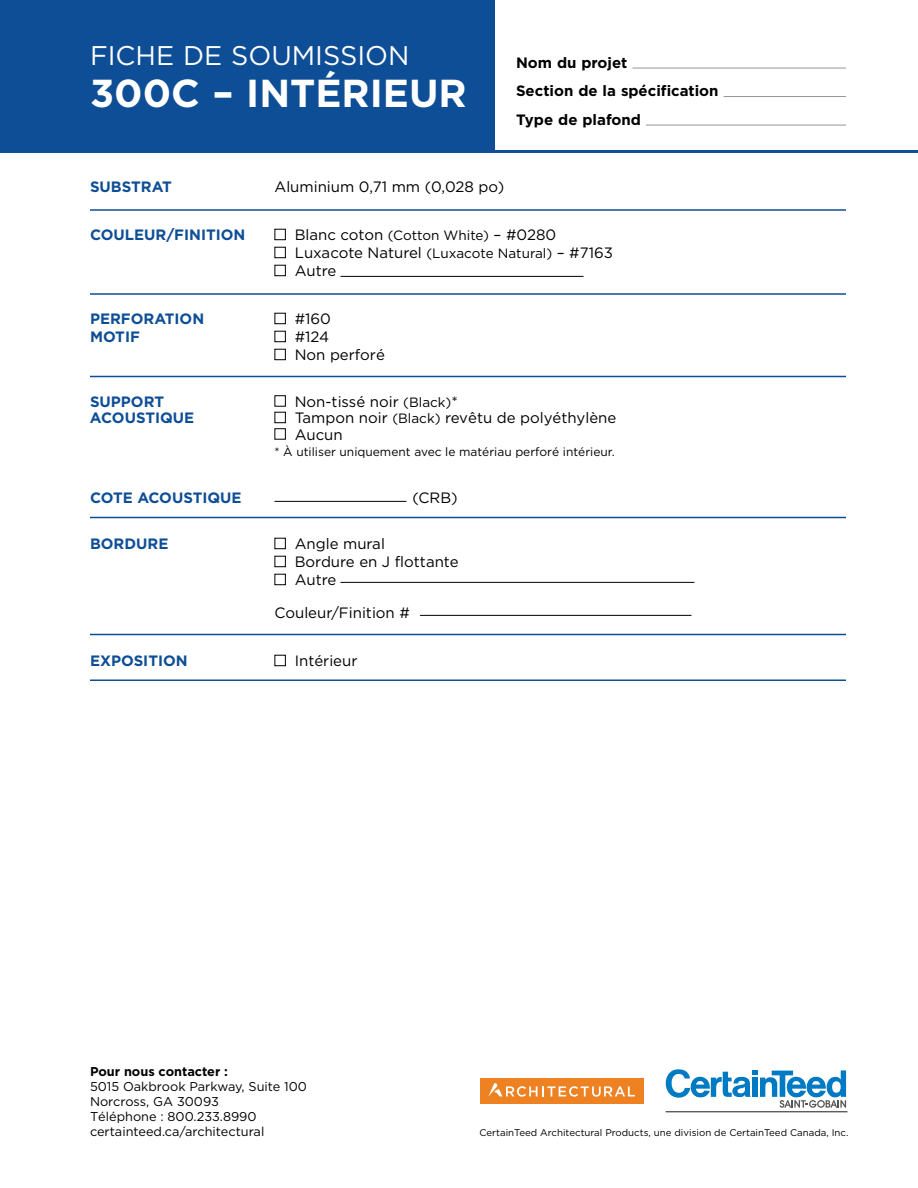
<style>
.page{position:relative;width:918px;height:1188px;background:#fff}
.page>*{position:absolute;margin:0;border:0;box-sizing:border-box;transform-origin:0 0}
.t1{font:700 39px "Gotham";color:#fff}
.t2{font:27px "Gotham";color:#fff}
.t3{font:15px/18px "Gotham";color:#000}
.t4{font:700 15px "Gotham";color:#0e4e96}
.t5{font:700 15px/28.5px "Gotham";color:#000}
.t6{font:12.75px/15px "Gotham";color:#000}
.t7{font:700 12.75px "Gotham";color:#000}
.t8{font:12px "Gotham";color:#000}
.t9{font:9.75px "Gotham";color:#000}
.s1{font-size:13.5px}
</style>
<div class="page">
<div style="left:0;top:0;width:495px;height:153px;background:#0e4e96"></div>
<hr style="left:632px;top:68px;width:214px;height:1px;background:#939597">
<hr style="left:724px;top:96px;width:122px;height:1px;background:#939597">
<hr style="left:646px;top:125px;width:200px;height:1px;background:#939597">
<hr style="left:0;top:150px;width:918px;height:3px;background:#0e4e96">
<div style="left:274px;top:229px;width:12px;height:11px;border:1px solid #000"></div>
<div style="left:274px;top:247px;width:12px;height:11px;border:1px solid #000"></div>
<div style="left:274px;top:265px;width:12px;height:11px;border:1px solid #000"></div>
<div style="left:274px;top:313px;width:12px;height:11px;border:1px solid #000"></div>
<div style="left:274px;top:331px;width:12px;height:11px;border:1px solid #000"></div>
<div style="left:274px;top:349px;width:12px;height:11px;border:1px solid #000"></div>
<div style="left:274px;top:395px;width:12px;height:12px;border:1px solid #000"></div>
<div style="left:274px;top:412px;width:12px;height:11px;border:1px solid #000"></div>
<div style="left:274px;top:428px;width:12px;height:12px;border:1px solid #000"></div>
<div style="left:274px;top:538px;width:12px;height:11px;border:1px solid #000"></div>
<div style="left:274px;top:556px;width:12px;height:11px;border:1px solid #000"></div>
<div style="left:274px;top:574px;width:12px;height:11px;border:1px solid #000"></div>
<div style="left:274px;top:655px;width:12px;height:11px;border:1px solid #000"></div>
<hr style="left:340px;top:276px;width:244px;height:1px;background:#000">
<hr style="left:90px;top:209px;width:756px;height:2px;background:#0e4e96">
<hr style="left:90px;top:293px;width:756px;height:2px;background:#0e4e96">
<hr style="left:90px;top:376px;width:756px;height:1px;background:#0e4e96">
<hr style="left:90px;top:517px;width:756px;height:1px;background:#0e4e96">
<hr style="left:90px;top:634px;width:756px;height:1px;background:#0e4e96">
<hr style="left:90px;top:680px;width:756px;height:1px;background:#0e4e96">
<hr style="left:274px;top:501px;width:132px;height:1px;background:#000">
<hr style="left:420px;top:615px;width:271px;height:1px;background:#000">
<hr style="left:340px;top:582px;width:354px;height:1px;background:#000">
<svg style="left:665px;top:1069px;width:181px;height:39px"></svg>
<hr style="left:666px;top:1111px;width:181px;height:1px;background:#535556">
<div style="left:480px;top:1078px;width:164px;height:25px;background:#ee8222"></div>
<svg style="left:488px;top:1083px;width:147px;height:14px"></svg>
<h2 class="t2" style="left:90px;top:40px;width:321px">FICHE DE SOUMISSION</h2>
<h1 class="t1" style="left:90px;top:70px;width:378px">300C – INTÉRIEUR</h1>
<p class="t5" style="left:516px;top:48px;width:204px">Nom du projet<br>Section de la spécification<br>Type de plafond</p>
<p class="t4" style="left:90px;top:178px;width:83px">SUBSTRAT</p>
<p class="t3" style="left:274px;top:178px;width:231px">Aluminium 0,71 mm (0,028 po)</p>
<p class="t4" style="left:90px;top:226px;width:157px">COULEUR/FINITION</p>
<p class="t3" style="left:295px;top:226px;width:320px">Blanc coton <span class="s1">(Cotton White)</span> – #0280<br>Luxacote Naturel <span class="s1">(Luxacote Natural)</span> – #7163<br>Autre</p>
<p class="t4" style="left:90px;top:310px;width:116px">PERFORATION</p>
<p class="t3" style="left:295px;top:310px;width:38px">#160</p>
<p class="t4" style="left:90px;top:328px;width:51px">MOTIF</p>
<p class="t3" style="left:295px;top:328px;width:92px">#124<br>Non perforé</p>
<p class="t4" style="left:90px;top:393px;width:76px">SUPPORT</p>
<p class="t3" style="left:295px;top:392px;width:165px">Non-tissé noir <span class="s1">(Black)</span>*</p>
<p class="t4" style="left:90px;top:409px;width:106px">ACOUSTIQUE</p>
<p class="t3" style="left:295px;top:409px;width:323px;line-height:16.5px">Tampon noir <span class="s1">(Black)</span> revêtu de polyéthylène<br>Aucun</p>
<p class="t8" style="left:274px;top:445px;width:342px">* À utiliser uniquement avec le matériau perforé intérieur.</p>
<p class="t4" style="left:90px;top:489px;width:153px">COTE ACOUSTIQUE</p>
<p class="t3" style="left:412px;top:488px;width:47px">(CRB)</p>
<p class="t4" style="left:90px;top:535px;width:80px">BORDURE</p>
<p class="t3" style="left:295px;top:535px;width:165px">Angle mural<br>Bordure en J flottante<br>Autre</p>
<p class="t3" style="left:274px;top:604px;width:137px">Couleur/Finition #</p>
<p class="t4" style="left:90px;top:652px;width:99px">EXPOSITION</p>
<p class="t3" style="left:295px;top:652px;width:64px">Intérieur</p>
<p class="t7" style="left:90px;top:1064px;width:140px">Pour nous contacter :</p>
<p class="t6" style="left:90px;top:1078px;width:219px">5015 Oakbrook Parkway, Suite 100<br>Norcross, GA 30093<br>Téléphone : 800.233.8990 certainteed.ca/architectural</p>
<p class="t9" style="left:479px;top:1127px;width:371px">CertainTeed Architectural Products, une division de CertainTeed Canada, Inc.</p>
</div>
